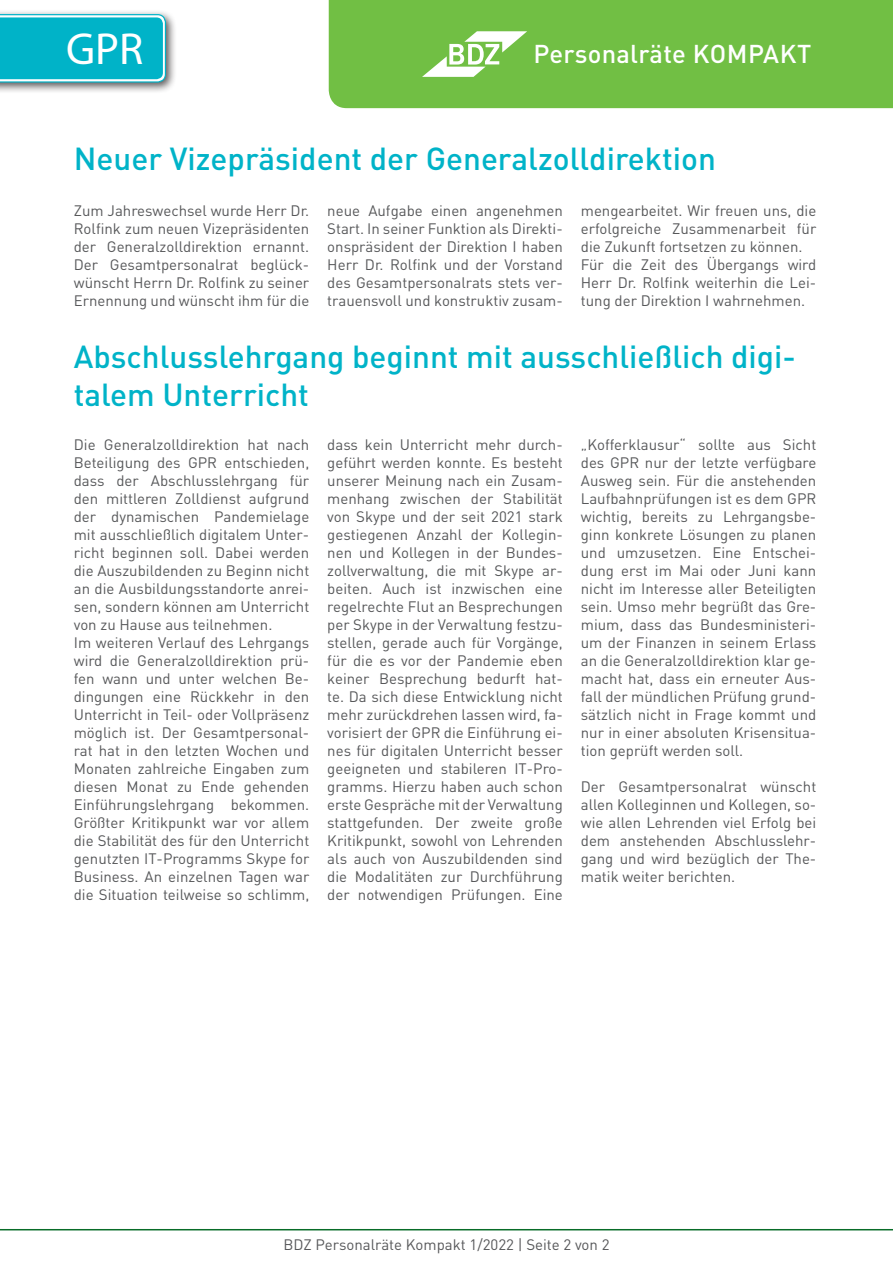
<style>
.page{position:relative;width:893px;height:1263px;background:#fff}
.page>*{position:absolute;margin:0;border:0;box-sizing:border-box;transform-origin:0 0}
.t1{font:45px "Myriad Pro";color:#fff}
.t2{font:500 31.5px/37.8px "DIN Pro";color:#00b3c8}
.t3{font:500 25.5px "DIN Pro";letter-spacing:.01em;color:#fff}
.t4{font:15px/18px "DIN Pro";color:#57585a;text-align:justify}
</style>
<div class="page">
<div style="left:329px;top:0;width:564px;height:108px;background:#71bf44"></div>
<hr style="left:0;top:1229px;width:893px;height:1px;background:#086c28">
<svg style="left:422px;top:31px;width:105px;height:46px"></svg>
<div style="left:0;top:9px;width:177px;height:85px;background:#231f20;opacity:.75"></div>
<svg style="left:0;top:13px;width:167px;height:70px"></svg>
<p class="t1" style="left:66px;top:21px;width:79px">GPR</p>
<p class="t3" style="left:534px;top:36px;width:279px">Personalräte KOMPAKT</p>
<p class="t2" style="left:74px;top:138px;width:644px">Neuer Vizepräsident der Generalzolldirektion</p>
<p class="t4" style="left:74px;top:201px;width:237px">Zum Jahreswechsel wurde Herr Dr.<br>Rolfink zum neuen Vizepräsidenten der Generalzolldirektion ernannt.<br>Der Gesamtpersonalrat beglück&shy;wünscht Herrn Dr. Rolfink zu seiner Ernennung und wünscht ihm für die</p>
<p class="t4" style="left:327px;top:201px;width:237px">neue Aufgabe einen angenehmen Start. In seiner Funktion als Direkti&shy;onspräsident der Direktion I haben Herr Dr. Rolfink und der Vorstand des Gesamtpersonalrats stets ver&shy;trauensvoll und konstruktiv zusam-</p>
<p class="t4" style="left:581px;top:201px;width:237px">mengearbeitet. Wir freuen uns, die erfolgreiche Zusammenarbeit für die Zukunft fortsetzen zu können.</p>
<p class="t4" style="left:581px;top:255px;width:237px">Für die Zeit des Übergangs wird Herr Dr. Rolfink weiterhin die Lei&shy;tung der Direktion I wahrnehmen.</p>
<p class="t2" style="left:74px;top:336px;width:724px">Abschlusslehrgang beginnt mit ausschließlich digi&shy;talem Unterricht</p>
<p class="t4" style="left:74px;top:435px;width:237px">Die Generalzolldirektion hat nach Beteiligung des GPR entschieden, dass der Abschlusslehrgang für den mittleren Zolldienst aufgrund der dynamischen Pandemielage mit ausschließlich digitalem Unter&shy;richt beginnen soll. Dabei werden die Auszubildenden zu Beginn nicht an die Ausbildungsstandorte anrei&shy;sen, sondern können am Unterricht von zu Hause aus teilnehmen.</p>
<p class="t4" style="left:74px;top:633px;width:237px">Im weiteren Verlauf des Lehrgangs wird die Generalzolldirektion prü&shy;fen wann und unter welchen Be&shy;dingungen eine Rückkehr in den Unterricht in Teil- oder Vollpräsenz möglich ist. Der Gesamtpersonal&shy;rat hat in den letzten Wochen und Monaten zahlreiche Eingaben zum diesen Monat zu Ende gehenden Einführungslehrgang bekommen.<br>Größter Kritikpunkt war vor allem die Stabilität des für den Unterricht genutzten IT-Programms Skype for Business. An einzelnen Tagen war die Situation teilweise so schlimm,</p>
<p class="t4" style="left:327px;top:435px;width:237px">dass kein Unterricht mehr durch&shy;geführt werden konnte. Es besteht unserer Meinung nach ein Zusam&shy;menhang zwischen der Stabilität von Skype und der seit 2021 stark gestiegenen Anzahl der Kollegin&shy;nen und Kollegen in der Bundes&shy;zollverwaltung, die mit Skype ar&shy;beiten. Auch ist inzwischen eine regelrechte Flut an Besprechungen per Skype in der Verwaltung festzu&shy;stellen, gerade auch für Vorgänge, für die es vor der Pandemie eben keiner Besprechung bedurft hat&shy;te. Da sich diese Entwicklung nicht mehr zurückdrehen lassen wird, fa&shy;vorisiert der GPR die Einführung ei&shy;nes für digitalen Unterricht besser geeigneten und stabileren IT-Pro&shy;gramms. Hierzu haben auch schon erste Gespräche mit der Verwaltung stattgefunden. Der zweite große Kritikpunkt, sowohl von Lehrenden als auch von Auszubildenden sind die Modalitäten zur Durchführung der notwendigen Prüfungen. Eine</p>
<p class="t4" style="left:581px;top:435px;width:237px">„Kofferklausur“ sollte aus Sicht des GPR nur der letzte verfügbare Ausweg sein. Für die anstehenden Laufbahnprüfungen ist es dem GPR wichtig, bereits zu Lehrgangsbe&shy;ginn konkrete Lösungen zu planen und umzusetzen. Eine Entschei&shy;dung erst im Mai oder Juni kann nicht im Interesse aller Beteiligten sein. Umso mehr begrüßt das Gre&shy;mium, dass das Bundesministeri&shy;um der Finanzen in seinem Erlass an die Generalzolldirektion klar ge&shy;macht hat, dass ein erneuter Aus&shy;fall der mündlichen Prüfung grund&shy;sätzlich nicht in Frage kommt und nur in einer absoluten Krisensitua&shy;tion geprüft werden soll.</p>
<p class="t4" style="left:581px;top:777px;width:237px">Der Gesamtpersonalrat wünscht allen Kolleginnen und Kollegen, so&shy;wie allen Lehrenden viel Erfolg bei dem anstehenden Abschlusslehr&shy;gang und wird bezüglich der The&shy;matik weiter berichten.</p>
<p class="t4" style="left:283px;top:1235px;width:328px">BDZ Personalräte Kompakt 1/2022 | Seite 2 von 2</p>
</div>
